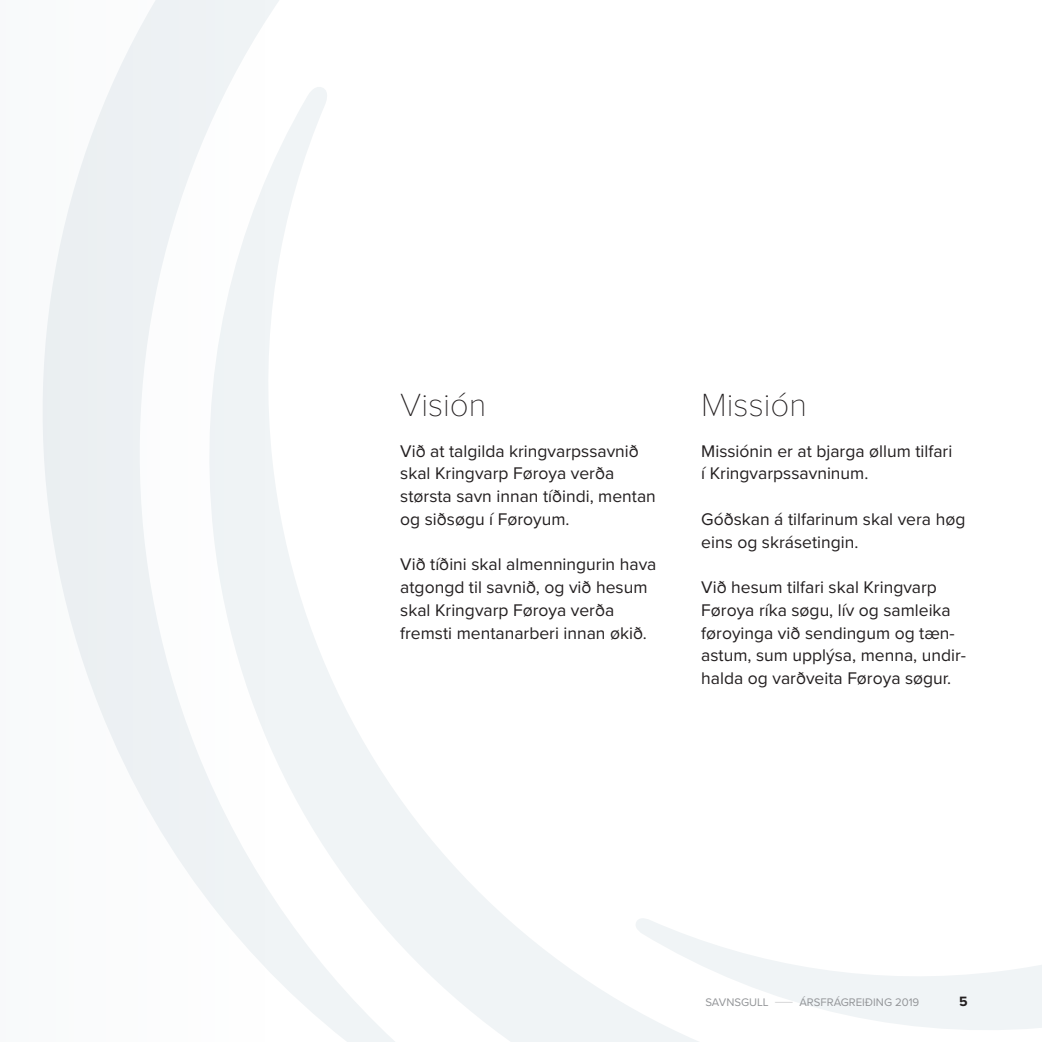
<style>
.page{position:relative;width:1042px;height:1042px;background:#fff}
.page>*{position:absolute;margin:0;border:0;box-sizing:border-box;transform-origin:0 0}
.Breydtekstur{font:100 33.25px "Proxima Nova T";color:#231f20}
.Breydtekstur-2{font:17.5px/22.8px "Proxima Nova";color:#231f20}
.t1{font:700 14px "Proxima Nova";color:#231f20}
.t2{font:11.38px "Proxima Nova";color:#939598}
.s1{font-family:"Proxima Nova T";font-weight:100}
</style>
<div class="page">
<div style="left:0;top:0;width:359px;height:1042px;background:linear-gradient(to right,#f9fafb,#f9fbfc)"></div>
<svg style="left:43px;top:0;width:136px;height:858px;fill:#edf1f4"></svg>
<svg style="left:359px;top:735px;width:683px;height:307px"></svg>
<p class="Breydtekstur" style="left:400px;top:380px;width:88px">Visión</p>
<p class="Breydtekstur-2" style="left:400px;top:439px;width:257px">Við at talgilda kringvarpssavnið skal Kringvarp Føroya verða størsta savn innan tíðindi, mentan og siðsøgu í Føroyum.</p>
<p class="Breydtekstur-2" style="left:400px;top:552px;width:258px">Við tíðini skal almenningurin hava atgongd til savnið, og við hesum skal Kringvarp Føroya verða fremsti mentanarberi innan økið.</p>
<p class="Breydtekstur" style="left:701px;top:380px;width:107px">Missión</p>
<p class="Breydtekstur-2" style="left:701px;top:439px;width:252px">Missiónin er at bjarga øllum tilfari</p>
<p class="Breydtekstur-2" style="left:701px;top:461px;width:169px">í Kringvarpssavninum.</p>
<p class="Breydtekstur-2" style="left:701px;top:507px;width:266px">Góðskan á tilfarinum skal vera høg eins og skrásetingin.</p>
<p class="Breydtekstur-2" style="left:701px;top:575px;width:266px">Við hesum tilfari skal Kringvarp Føroya ríka søgu, lív og samleika føroyinga við sendingum og tæn&shy;astum, sum upplýsa, menna, undir&shy;halda og varðveita Føroya søgur.</p>
<p class="t2" style="left:705px;top:993px;width:215px">SAVNSGULL <span class="s1">—</span> ÁRSFRÁGREIÐING 2019</p>
<p class="t1" style="left:959px;top:991px;width:10px">5</p>
</div>
